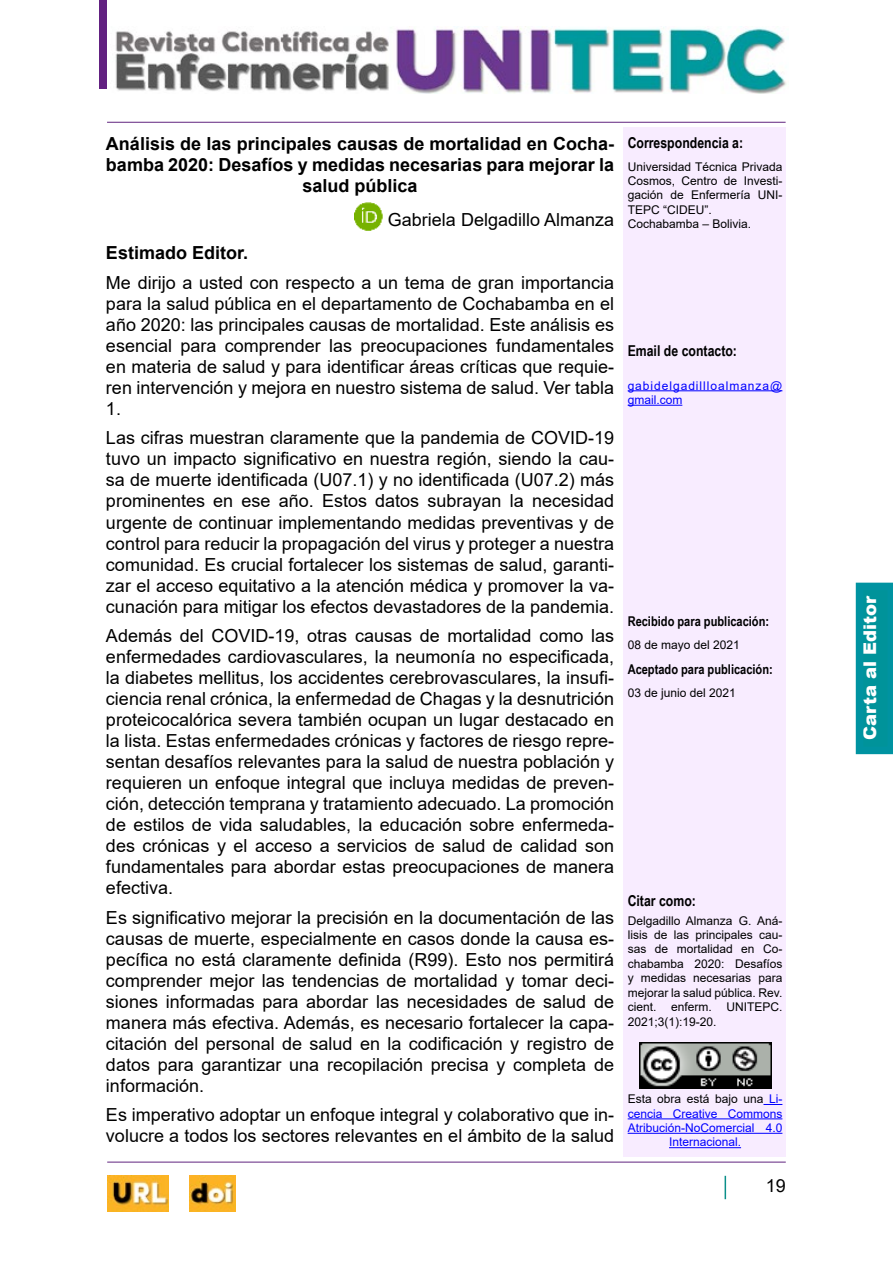
<style>
.page{position:relative;width:893px;height:1263px;background:#fff}
.page>*{position:absolute;margin:0;border:0;box-sizing:border-box;transform-origin:0 0}
.t1{font:18px/21px "Arial";color:#000;text-align:justify}
.t2{font:700 18px/21px "Arial";color:#000;text-align:center}
.t3{font:900 18px "Arial";color:#fff}
.t4{font:700 15px "Arial Narrow";color:#000}
.t5{font:700 13.5px "Arial Narrow";color:#000}
.t6{font:12px/14.4px "Arial";color:#000}
.t7{font:12px/14.4px "Arial";color:#00f;text-align:center}
.t8{font:12px/14.4px "Arial";letter-spacing:.08em;color:#00f}
.s1{color:#000}
</style>
<div class="page">
<div style="left:100px;top:0;width:7px;height:89px;background:#622181"></div>
<hr style="left:107px;top:122px;width:679px;height:1px;background:#60247f">
<hr style="left:107px;top:1162px;width:679px;height:1px;background:#60247f">
<svg style="left:725px;top:1176px;width:1px;height:23px"></svg>
<div style="left:623px;top:128px;width:163px;height:1029px;background:#f8ecff"></div>
<img style="left:115px;top:27px;width:674px;height:66px">
<img style="left:107px;top:1176px;width:62px;height:36px">
<img style="left:189px;top:1175px;width:47px;height:37px">
<div style="left:856px;top:583px;width:37px;height:171px;background:#00939a"></div>
<hr style="left:628px;top:390px;width:154px;height:1px;background:#00f">
<hr style="left:628px;top:405px;width:54px;height:1px;background:#00f">
<svg style="left:763px;top:1104px;width:19px;height:1px"></svg>
<hr style="left:628px;top:1118px;width:154px;height:1px;background:#00f">
<hr style="left:628px;top:1133px;width:154px;height:1px;background:#00f">
<hr style="left:669px;top:1147px;width:72px;height:1px;background:#00f">
<img style="left:639px;top:1042px;width:132px;height:47px">
<img style="left:354px;top:203px;width:29px;height:28px">
<p class="t2" style="left:106px;top:133px;width:510px">Análisis de las principales causas de mortalidad en Cocha&shy;bamba 2020: Desafíos y medidas necesarias para mejorar la salud pública</p>
<p class="t1" style="left:388px;top:209px;width:228px">Gabriela Delgadillo Almanza</p>
<p class="t2" style="left:106px;top:243px;width:144px">Estimado Editor.</p>
<p class="t1" style="left:106px;top:272px;width:510px">Me dirijo a usted con respecto a un tema de gran importancia para la salud pública en el departamento de Cochabamba en el año 2020: las principales causas de mortalidad. Este análisis es esencial para comprender las preocupaciones fundamentales en materia de salud y para identificar áreas críticas que requie&shy;ren intervención y mejora en nuestro sistema de salud. Ver tabla 1.</p>
<p class="t1" style="left:106px;top:427px;width:510px">Las cifras muestran claramente que la pandemia de COVID-19 tuvo un impacto significativo en nuestra región, siendo la cau&shy;sa de muerte identificada (U07.1) y no identificada (U07.2) más prominentes en ese año. Estos datos subrayan la necesidad urgente de continuar implementando medidas preventivas y de control para reducir la propagación del virus y proteger a nuestra comunidad. Es crucial fortalecer los sistemas de salud, garanti&shy;zar el acceso equitativo a la atención médica y promover la va&shy;cunación para mitigar los efectos devastadores de la pandemia.</p>
<p class="t1" style="left:106px;top:625px;width:510px">Además del COVID-19, otras causas de mortalidad como las enfermedades cardiovasculares, la neumonía no especificada, la diabetes mellitus, los accidentes cerebrovasculares, la insufi&shy;ciencia renal crónica, la enfermedad de Chagas y la desnutrición proteicocalórica severa también ocupan un lugar destacado en la lista. Estas enfermedades crónicas y factores de riesgo repre&shy;sentan desafíos relevantes para la salud de nuestra población y requieren un enfoque integral que incluya medidas de preven&shy;ción, detección temprana y tratamiento adecuado. La promoción de estilos de vida saludables, la educación sobre enfermeda&shy;des crónicas y el acceso a servicios de salud de calidad son fundamentales para abordar estas preocupaciones de manera efectiva.</p>
<p class="t1" style="left:106px;top:907px;width:510px">Es significativo mejorar la precisión en la documentación de las causas de muerte, especialmente en casos donde la causa es&shy;pecífica no está claramente definida (R99). Esto nos permitirá comprender mejor las tendencias de mortalidad y tomar deci&shy;siones informadas para abordar las necesidades de salud de manera más efectiva. Además, es necesario fortalecer la capa&shy;citación del personal de salud en la codificación y registro de datos para garantizar una recopilación precisa y completa de información.</p>
<p class="t1" style="left:106px;top:1104px;width:510px">Es imperativo adoptar un enfoque integral y colaborativo que in&shy;volucre a todos los sectores relevantes en el ámbito de la salud</p>
<p class="t4" style="left:628px;top:131px;width:117px">Correspondencia a:</p>
<p class="t6" style="left:628px;top:159px;width:156px">Universidad Técnica Privada<br>Cosmos, Centro de Investi&shy;gación de Enfermería UNI-<br>TEPC “CIDEU”.<br>Cochabamba – Bolivia.</p>
<p class="t4" style="left:628px;top:340px;width:111px">Email de contacto:</p>
<p class="t8" style="left:628px;top:378px;width:156px">gabidelgadillloalmanza@ gmail.com</p>
<p class="t5" style="left:628px;top:611px;width:143px">Recibido para publicación:</p>
<p class="t6" style="left:628px;top:637px;width:114px">08 de mayo del 2021</p>
<p class="t5" style="left:628px;top:659px;width:147px">Aceptado para publicación:</p>
<p class="t6" style="left:628px;top:685px;width:110px">03 de junio del 2021</p>
<p class="t4" style="left:628px;top:889px;width:70px">Citar como:</p>
<p class="t6" style="left:628px;top:913px;width:156px;text-align:justify">Delgadillo Almanza G. Aná&shy;lisis de las principales cau&shy;sas de mortalidad en Co&shy;chabamba 2020: Desafíos y medidas necesarias para mejorar la salud pública. Rev. cient. enferm. UNITEPC.<br>2021;3(1):19-20.</p>
<p class="t7" style="left:628px;top:1092px;width:156px"><span class="s1">Esta obra está bajo una</span> Li&shy;cencia Creative Commons<br>Atribución-NoComercial 4.0<br>Internacional.</p>
<p class="t1" style="left:766px;top:1175px;width:22px">19</p>
<p class="t3" style="left:857px;top:740px;width:146px;rotate:-90deg">Carta al Editor</p>
</div>
